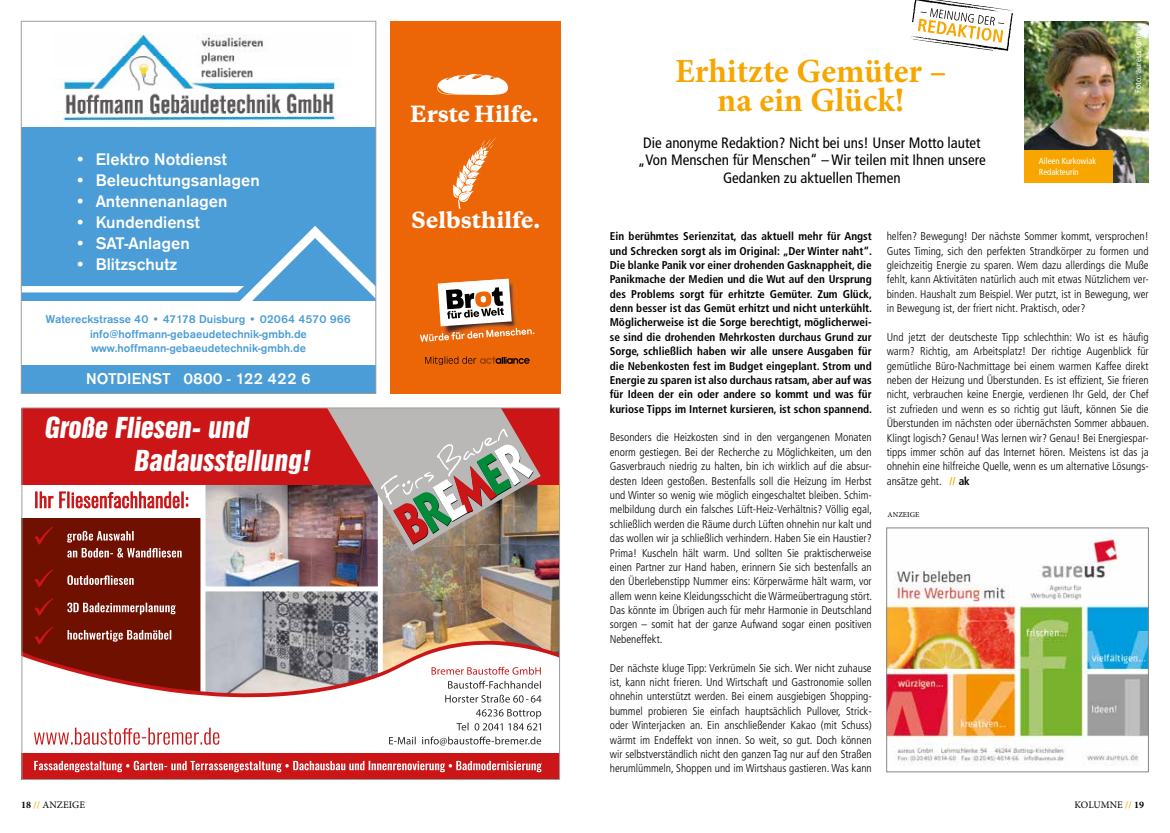
<style>
.page{position:relative;width:1170px;height:833px;background:#fff}
.page>*{position:absolute;margin:0;border:0;box-sizing:border-box;transform-origin:0 0}
.t1{font:700 33.75px/28.8px "Minion Pro";color:#f7a600;text-align:center}
.t2{font:italic 29.88px/32.4px "Helvetica Inserat BQ";color:#fff}
.t3{font:800 21px "Galaxie Copernicus";color:#fff}
.t4{font:17.5px "Ancona Rmn Demi";color:#fff}
.t5{font:16.25px "Ancona Rmn Demi";color:#fff}
.t6{font:condensed 15px/17.5px "Frutiger";color:#000;text-align:center}
.t7{font:11.88px/14.2px "Ancona Rmn Demi";color:#4b9dd7;text-align:center}
.t8{font:300 condensed 11.25px/14.4px "Frutiger";color:#000;text-align:justify}
.t9{font:700 condensed 11.25px/14.4px "Frutiger";color:#000;text-align:justify}
.t10{font:10px "Minion Pro";letter-spacing:.01em;color:#000}
.t11{font:condensed 8.75px/11.2px "Frutiger";color:#fff}
.t12{font:7.5px "Minion Pro";color:#000}
.s1{font-weight:700}
.s2{font-weight:700;color:#f7a600}
</style>
<div class="page">
<img style="left:1024px;top:21px;width:124px;height:162px">
<div style="left:1024px;top:150px;width:89px;height:33px;background:#f7a600"></div>
<svg style="left:910px;top:0;width:103px;height:51px"></svg>
<img style="left:888px;top:531px;width:258px;height:234px">
<div style="left:886px;top:527px;width:262px;height:245px;border:1px solid #878787"></div>
<img style="left:54px;top:34px;width:286px;height:89px">
<div style="left:21px;top:127px;width:355px;height:173px;background:#4b9dd7"></div>
<svg style="left:23px;top:226px;width:351px;height:75px"></svg>
<div style="left:21px;top:365px;width:355px;height:28px;background:#4b9dd7"></div>
<div style="left:21px;top:21px;width:355px;height:373px;border:1px solid #9d9d9c"></div>
<img style="left:205px;top:591px;width:173px;height:49px">
<img style="left:383px;top:485px;width:175px;height:155px">
<img style="left:205px;top:485px;width:173px;height:101px">
<div style="left:22px;top:518px;width:181px;height:180px;background:#6f1001"></div>
<svg style="left:34px;top:527px;width:19px;height:18px"></svg>
<svg style="left:34px;top:569px;width:19px;height:18px"></svg>
<svg style="left:35px;top:492px;width:153px;height:16px"></svg>
<svg style="left:67px;top:630px;width:104px;height:10px"></svg>
<svg style="left:67px;top:602px;width:109px;height:12px"></svg>
<svg style="left:67px;top:575px;width:67px;height:10px"></svg>
<svg style="left:67px;top:548px;width:115px;height:9px"></svg>
<svg style="left:67px;top:531px;width:67px;height:11px"></svg>
<svg style="left:34px;top:598px;width:19px;height:18px"></svg>
<svg style="left:34px;top:627px;width:19px;height:13px"></svg>
<div style="left:200px;top:485px;width:5px;height:213px;background:#fff"></div>
<svg style="left:36px;top:640px;width:522px;height:4px"></svg>
<svg style="left:24px;top:644px;width:534px;height:102px"></svg>
<div style="left:22px;top:753px;width:537px;height:26px;background:#cb1517"></div>
<svg style="left:34px;top:727px;width:185px;height:17px"></svg>
<svg style="left:34px;top:760px;width:508px;height:12px"></svg>
<svg style="left:389px;top:736px;width:152px;height:9px"></svg>
<svg style="left:445px;top:694px;width:96px;height:8px"></svg>
<svg style="left:448px;top:680px;width:92px;height:8px"></svg>
<svg style="left:431px;top:666px;width:109px;height:8px"></svg>
<svg style="left:456px;top:709px;width:85px;height:21px"></svg>
<div style="left:22px;top:408px;width:537px;height:77px;background:#cb1517"></div>
<img style="left:321px;top:409px;width:219px;height:143px">
<div style="left:390px;top:22px;width:170px;height:372px;background:#ec6608"></div>
<svg style="left:437px;top:74px;width:71px;height:21px"></svg>
<svg style="left:420px;top:279px;width:114px;height:63px"></svg>
<svg style="left:425px;top:356px;width:104px;height:9px"></svg>
<svg style="left:452px;top:137px;width:44px;height:72px"></svg>
<h3 class="t4" style="left:74px;top:149px;width:154px">• Elektro Notdienst</h3>
<h3 class="t4" style="left:74px;top:170px;width:187px">• Beleuchtungsanlagen</h3>
<h3 class="t4" style="left:74px;top:191px;width:155px">• Antennenanlagen</h3>
<h3 class="t4" style="left:74px;top:212px;width:127px">• Kundendienst</h3>
<h3 class="t4" style="left:74px;top:233px;width:117px">• SAT-Anlagen</h3>
<h3 class="t4" style="left:74px;top:254px;width:104px">• Blitzschutz</h3>
<p class="t7" style="left:46px;top:312px;width:306px">Watereckstrasse 40 • 47178 Duisburg • 02064 4570 966 info@hoffmann-gebaeudetechnik-gmbh.de www.hoffmann-gebaeudetechnik-gmbh.de</p>
<h3 class="t5" style="left:86px;top:370px;width:226px">NOTDIENST 0800 - 122 422 6</h3>
<h2 class="t2" style="left:135px;top:413px;width:177px;text-indent:-90px">Große Fliesen- und<br>Badausstellung!</h2>
<h3 class="t3" style="left:410px;top:100px;width:130px">Erste Hilfe.</h3>
<h3 class="t3" style="left:411px;top:206px;width:130px">Selbsthilfe.</h3>
<p class="t10" style="left:21px;top:798px;width:65px"><span class="s1">18</span> <span class="s2">//</span> ANZEIGE</p>
<h1 class="t1" style="left:675px;top:56px;width:273px">Erhitzte Gemüter – na ein Glück!</h1>
<h3 class="t6" style="left:638px;top:134px;width:349px">Die anonyme Redaktion? Nicht bei uns! Unser Motto lautet „Von Menschen für Menschen“ – Wir teilen mit Ihnen unsere<br>Gedanken zu aktuellen Themen</h3>
<p class="t11" style="left:1038px;top:155px;width:59px">Aileen Kurkowiak<br>Redakteurin</p>
<p class="t11" style="left:1132px;top:93px;width:68px;rotate:-90deg">Foto: aureus GmbH</p>
<p class="t9" style="left:609px;top:229px;width:264px">Ein berühmtes Serienzitat, das aktuell mehr für Angst und Schrecken sorgt als im Original: „Der Winter naht“.<br>Die blanke Panik vor einer drohenden Gasknappheit, die Panikmache der Medien und die Wut auf den Ursprung des Problems sorgt für erhitzte Gemüter. Zum Glück, denn besser ist das Gemüt erhitzt und nicht unterkühlt.<br>Möglicherweise ist die Sorge berechtigt, möglicherwei&shy;se sind die drohenden Mehrkosten durchaus Grund zur Sorge, schließlich haben wir alle unsere Ausgaben für die Nebenkosten fest im Budget eingeplant. Strom und Energie zu sparen ist also durchaus ratsam, aber auf was für Ideen der ein oder andere so kommt und was für kuriose Tipps im Internet kursieren, ist schon spannend.</p>
<p class="t8" style="left:609px;top:430px;width:264px">Besonders die Heizkosten sind in den vergangenen Monaten enorm gestiegen. Bei der Recherche zu Möglichkeiten, um den Gasverbrauch niedrig zu halten, bin ich wirklich auf die absur&shy;desten Ideen gestoßen. Bestenfalls soll die Heizung im Herbst und Winter so wenig wie möglich eingeschaltet bleiben. Schim&shy;melbildung durch ein falsches Lüft-Heiz-Verhältnis? Völlig egal, schließlich werden die Räume durch Lüften ohnehin nur kalt und das wollen wir ja schließlich verhindern. Haben Sie ein Haustier?<br>Prima! Kuscheln hält warm. Und sollten Sie praktischerweise einen Partner zur Hand haben, erinnern Sie sich bestenfalls an den Überlebenstipp Nummer eins: Körperwärme hält warm, vor allem wenn keine Kleidungsschicht die Wärmeübertragung stört.<br>Das könnte im Übrigen auch für mehr Harmonie in Deutschland sorgen – somit hat der ganze Aufwand sogar einen positiven Nebeneffekt.</p>
<p class="t8" style="left:609px;top:660px;width:263px">Der nächste kluge Tipp: Verkrümeln Sie sich. Wer nicht zuhause ist, kann nicht frieren. Und Wirtschaft und Gastronomie sollen ohnehin unterstützt werden. Bei einem ausgiebigen Shopping&shy;bummel probieren Sie einfach hauptsächlich Pullover, Strick&shy;oder Winterjacken an. Ein anschließender Kakao (mit Schuss) wärmt im Endeffekt von innen. So weit, so gut. Doch können wir selbstverständlich nicht den ganzen Tag nur auf den Straßen herumlümmeln, Shoppen und im Wirtshaus gastieren. Was kann</p>
<p class="t8" style="left:886px;top:229px;width:263px">helfen? Bewegung! Der nächste Sommer kommt, versprochen!<br>Gutes Timing, sich den perfekten Strandkörper zu formen und gleichzeitig Energie zu sparen. Wem dazu allerdings die Muße fehlt, kann Aktivitäten natürlich auch mit etwas Nützlichem ver&shy;binden. Haushalt zum Beispiel. Wer putzt, ist in Bewegung, wer in Bewegung ist, der friert nicht. Praktisch, oder?</p>
<p class="t8" style="left:886px;top:330px;width:264px">Und jetzt der deutscheste Tipp schlechthin: Wo ist es häufig warm? Richtig, am Arbeitsplatz! Der richtige Augenblick für gemütliche Büro-Nachmittage bei einem warmen Kaffee direkt neben der Heizung und Überstunden. Es ist effizient, Sie frieren nicht, verbrauchen keine Energie, verdienen Ihr Geld, der Chef ist zufrieden und wenn es so richtig gut läuft, können Sie die Überstunden im nächsten oder übernächsten Sommer abbauen.<br>Klingt logisch? Genau! Was lernen wir? Genau! Bei Energiespar&shy;tipps immer schön auf das Internet hören. Meistens ist das ja ohnehin eine hilfreiche Quelle, wenn es um alternative Lösungs&shy;ansätze geht. <span class="s2">//</span> <span class="s1">ak</span></p>
<p class="t12" style="left:887px;top:509px;width:33px">ANZEIGE</p>
<p class="t10" style="left:1074px;top:798px;width:71px">KOLUMNE <span class="s2">//</span> <span class="s1">19</span></p>
</div>
